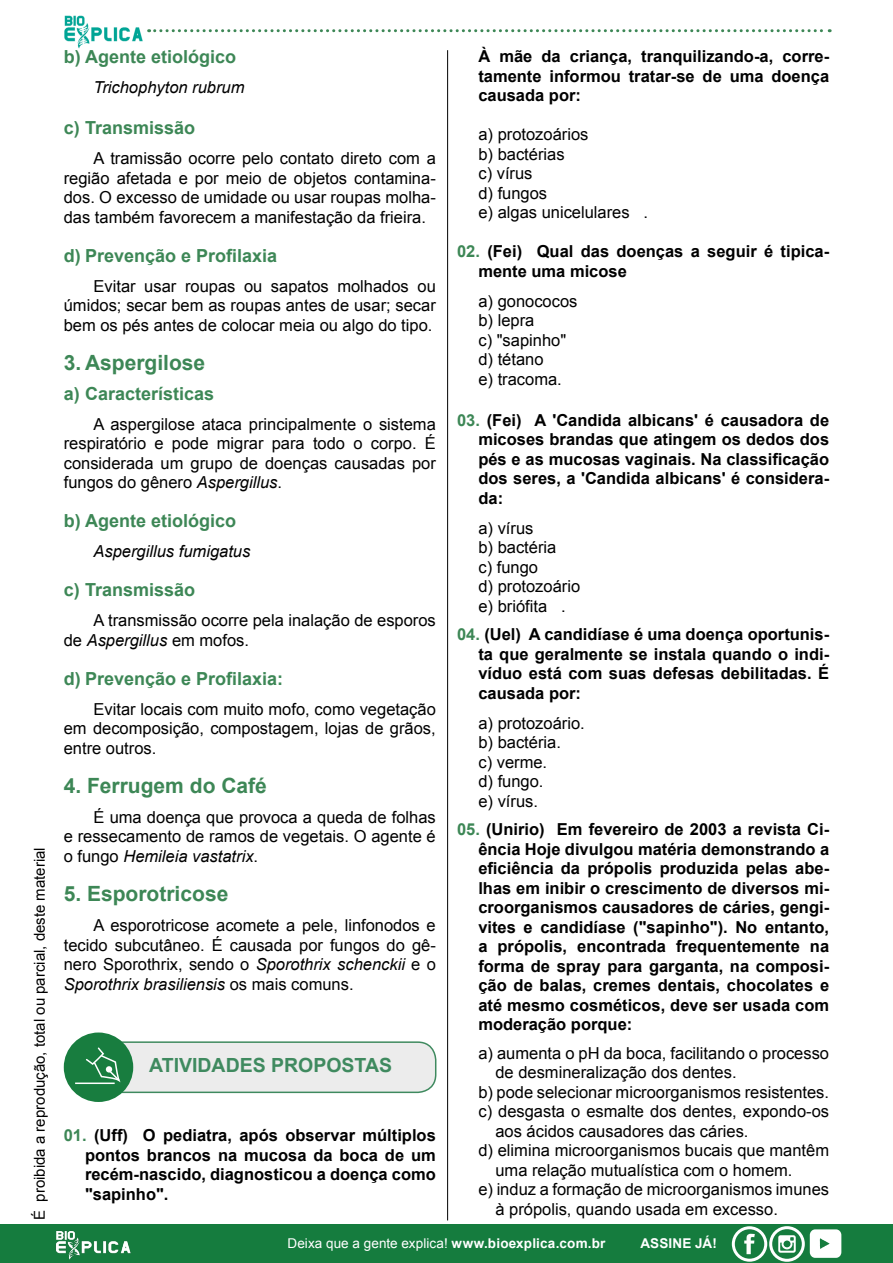
<style>
.page{position:relative;width:893px;height:1263px;background:#fff}
.page>*{position:absolute;margin:0;border:0;box-sizing:border-box;transform-origin:0 0}
.t1{font:700 21px "Arial";color:#3d8756}
.t2{font:700 19.5px "Arial";color:#3f8a5f}
.t3{font:700 18px "Arial";color:#3d8756}
.t4{font:16.5px/19.5px "Arial";color:#000;text-align:justify}
.t5{font:700 16.5px/19.5px "Arial";color:#000;text-align:justify}
.t6{font:italic 16.5px "Arial";color:#000}
.t7{font:15px "Arial";color:#000}
.t8{font:13.5px "Arial";letter-spacing:.005em;color:#fff}
.t9{font:700 13.5px "Arial";letter-spacing:.015em;color:#fff}
.s1{font-style:italic}
.s2{color:#3d8756}
.s3{font-weight:700}
</style>
<div class="page">
<div style="left:0;top:1225px;width:893px;height:38px;background:#157c3e"></div>
<img style="left:55px;top:1230px;width:76px;height:30px">
<div style="left:732px;top:1226px;width:35px;height:36px;border:3px solid #fff;border-radius:16px"></div>
<svg style="left:744px;top:1234px;width:11px;height:20px"></svg>
<div style="left:769px;top:1226px;width:36px;height:36px;border:3px solid #fff;border-radius:16px"></div>
<svg style="left:778px;top:1235px;width:18px;height:18px"></svg>
<svg style="left:809px;top:1229px;width:33px;height:29px"></svg>
<img style="left:64px;top:15px;width:79px;height:34px">
<svg style="left:149px;top:29px;width:681px;height:3px"></svg>
<hr style="left:447px;top:50px;width:1px;height:1170px;background:#000">
<div style="left:96px;top:1042px;width:340px;height:50px;background:#ececec;border-radius:18px"></div>
<div style="left:95px;top:1041px;width:341px;height:52px;border:2px solid #3f8a5f;border-radius:18px"></div>
<div style="left:64px;top:1032px;width:69px;height:70px;background:#187d3f;border-radius:50%"></div>
<hr style="left:75px;top:1082px;width:40px;height:2px;background:#fff">
<svg style="left:85px;top:1047px;width:36px;height:37px"></svg>
<p class="t7" style="left:30px;top:1220px;width:374px;rotate:-90deg">É proibida a reprodução, total ou parcial, deste material</p>
<p class="t3" style="left:64px;top:45px;width:174px">b) Agente etiológico</p>
<p class="t6" style="left:94px;top:77px;width:152px">Trichophyton rubrum</p>
<p class="t3" style="left:64px;top:116px;width:133px">c) Transmissão</p>
<p class="t4" style="left:64px;top:149px;width:374px;text-indent:30px">A tramissão ocorre pelo contato direto com a região afetada e por meio de objetos contamina&shy;dos. O excesso de umidade ou usar roupas molha&shy;das também favorecem a manifestação da frieira.</p>
<p class="t3" style="left:64px;top:244px;width:215px">d) Prevenção e Profilaxia</p>
<p class="t4" style="left:64px;top:277px;width:374px;text-indent:30px">Evitar usar roupas ou sapatos molhados ou úmidos; secar bem as roupas antes de usar; secar bem os pés antes de colocar meia ou algo do tipo.</p>
<p class="t1" style="left:64px;top:349px;width:143px">3. Aspergilose</p>
<p class="t3" style="left:64px;top:382px;width:152px">a) Características</p>
<p class="t4" style="left:64px;top:415px;width:374px;text-indent:30px">A aspergilose ataca principalmente o sistema respiratório e pode migrar para todo o corpo. É considerada um grupo de doenças causadas por fungos do gênero <span class="s1">Aspergillus</span>.</p>
<p class="t3" style="left:64px;top:509px;width:174px">b) Agente etiológico</p>
<p class="t6" style="left:94px;top:541px;width:158px">Aspergillus fumigatus</p>
<p class="t3" style="left:64px;top:578px;width:133px">c) Transmissão</p>
<p class="t4" style="left:64px;top:611px;width:374px;text-indent:30px">A transmissão ocorre pela inalação de esporos de <span class="s1">Aspergillus</span> em mofos.</p>
<p class="t3" style="left:64px;top:667px;width:221px">d) Prevenção e Profilaxia:</p>
<p class="t4" style="left:64px;top:700px;width:374px;text-indent:30px">Evitar locais com muito mofo, como vegetação em decomposição, compostagem, lojas de grãos, entre outros.</p>
<p class="t1" style="left:64px;top:772px;width:205px">4. Ferrugem do Café</p>
<p class="t4" style="left:64px;top:808px;width:374px;text-indent:30px">É uma doença que provoca a queda de folhas e ressecamento de ramos de vegetais. O agente é o fungo <span class="s1">Hemileia vastatrix</span>.</p>
<p class="t1" style="left:64px;top:880px;width:166px">5. Esporotricose</p>
<p class="t4" style="left:64px;top:916px;width:374px;text-indent:30px">A esporotricose acomete a pele, linfonodos e tecido subcutâneo. É causada por fungos do gê&shy;nero Sporothrix, sendo o <span class="s1">Sporothrix schenckii</span> e o <span class="s1">Sporothrix brasiliensis</span> os mais comuns.</p>
<p class="t2" style="left:149px;top:1052px;width:245px">ATIVIDADES PROPOSTAS</p>
<p class="t5" style="left:85px;top:1126px;width:352px;text-indent:-21px"><span class="s2">01.</span> (Uff) O pediatra, após observar múltiplos pontos brancos na mucosa da boca de um recém-nascido, diagnosticou a doença como "sapinho".</p>
<p class="t5" style="left:478px;top:47px;width:352px">À mãe da criança, tranquilizando-a, corre&shy;tamente informou tratar-se de uma doença causada por:</p>
<p class="t4" style="left:478px;top:125px;width:171px;text-align:left">a) protozoários<br>b) bactérias<br>c) vírus<br>d) fungos<br>e) algas unicelulares .</p>
<p class="t5" style="left:478px;top:242px;width:352px;text-indent:-21px"><span class="s2">02.</span> (Fei) Qual das doenças a seguir é tipica&shy;mente uma micose</p>
<p class="t4" style="left:478px;top:291px;width:101px;text-align:left">a) gonococos b) lepra<br>c) "sapinho" d) tétano<br>e) tracoma.</p>
<p class="t5" style="left:478px;top:411px;width:352px;text-indent:-21px"><span class="s2">03.</span> (Fei) A 'Candida albicans' é causadora de micoses brandas que atingem os dedos dos pés e as mucosas vaginais. Na classificação dos seres, a 'Candida albicans' é considera&shy;da:</p>
<p class="t4" style="left:478px;top:518px;width:103px;text-align:left">a) vírus<br>b) bactéria<br>c) fungo<br>d) protozoário e) briófita .</p>
<p class="t5" style="left:478px;top:625px;width:352px;text-indent:-21px"><span class="s2">04.</span> (Uel) A candidíase é uma doença oportunis&shy;ta que geralmente se instala quando o indi&shy;víduo está com suas defesas debilitadas. É causada por:</p>
<p class="t4" style="left:478px;top:713px;width:108px;text-align:left">a) protozoário. b) bactéria.<br>c) verme.<br>d) fungo.<br>e) vírus.</p>
<p class="t5" style="left:478px;top:820px;width:352px;text-indent:-21px"><span class="s2">05.</span> (Unirio) Em fevereiro de 2003 a revista Ci&shy;ência Hoje divulgou matéria demonstrando a eficiência da própolis produzida pelas abe&shy;lhas em inibir o crescimento de diversos mi&shy;croorganismos causadores de cáries, gengi&shy;vites e candidíase ("sapinho"). No entanto, a própolis, encontrada frequentemente na forma de spray para garganta, na composi&shy;ção de balas, cremes dentais, chocolates e até mesmo cosméticos, deve ser usada com moderação porque:</p>
<p class="t4" style="left:478px;top:1043px;width:352px">a) aumenta o pH da boca, facilitando o processo</p>
<p class="t4" style="left:495px;top:1063px;width:243px">de desmineralização dos dentes.</p>
<p class="t4" style="left:478px;top:1082px;width:352px">b) pode selecionar microorganismos resistentes.</p>
<p class="t4" style="left:478px;top:1102px;width:352px">c) desgasta o esmalte dos dentes, expondo-os</p>
<p class="t4" style="left:495px;top:1121px;width:255px">aos ácidos causadores das cáries.</p>
<p class="t4" style="left:478px;top:1141px;width:352px">d) elimina microorganismos bucais que mantêm</p>
<p class="t4" style="left:495px;top:1160px;width:299px">uma relação mutualística com o homem.</p>
<p class="t4" style="left:478px;top:1180px;width:352px">e) induz a formação de microorganismos imunes</p>
<p class="t4" style="left:495px;top:1199px;width:284px">à própolis, quando usada em excesso.</p>
<p class="t8" style="left:287px;top:1234px;width:320px">Deixa que a gente explica! <span class="s3">www.bioexplica.com.br</span></p>
<p class="t9" style="left:640px;top:1234px;width:78px">ASSINE JÁ!</p>
</div>
